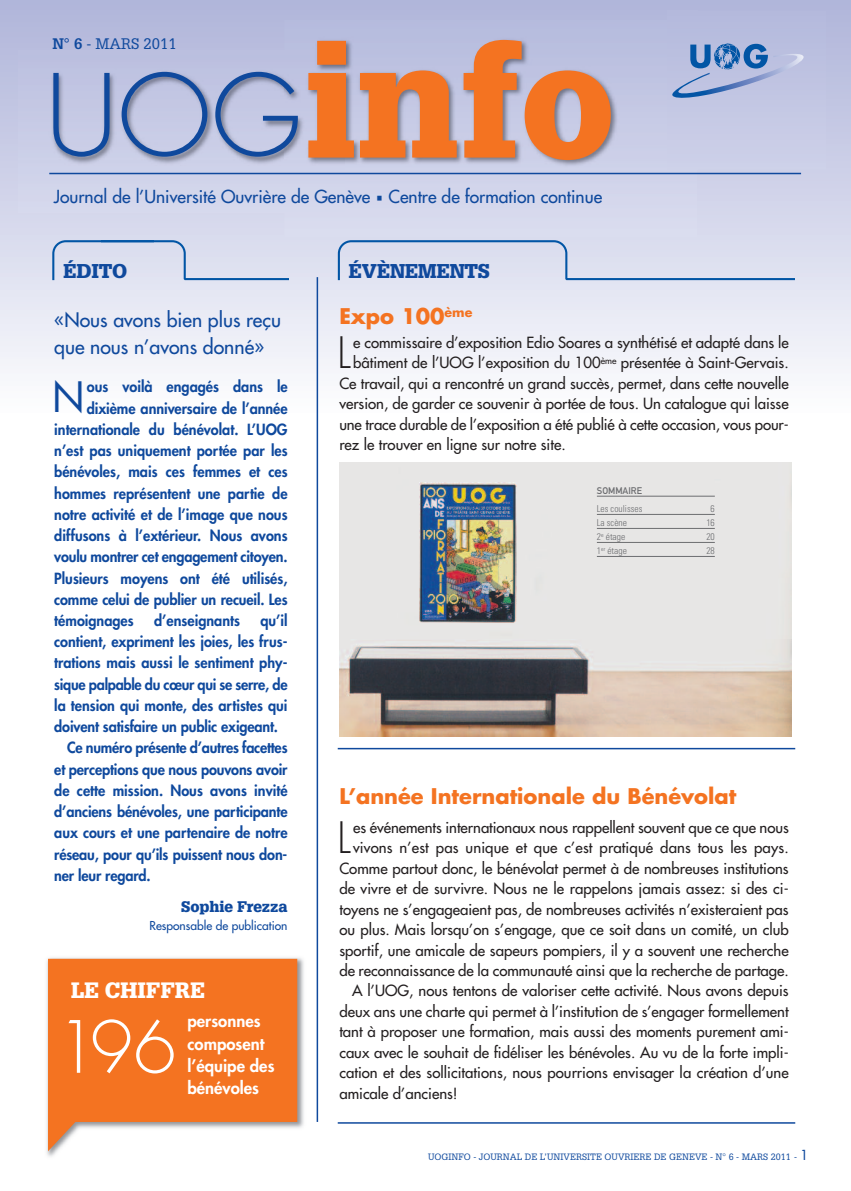
<style>
.page{position:relative;width:851px;height:1191px;background:#fff}
.page>*{position:absolute;margin:0;border:0;box-sizing:border-box;transform-origin:0 0}
.t1{font:900 155.25px "Glypha";color:#f47321}
.t2{font:300 109.65px "Futura";color:#0f499d}
.t3{font:300 69.9px "Futura";color:#fff}
.t4{font:300 42px "Futura";color:#231f20}
.t5{font:40.65px "Futura";color:#0f499d;scale:.96 1}
.t6{font:900 21.75px "Glypha";color:#fff}
.t7{font:700 21px "Futura";color:#f47321}
.t8{font:19.5px/26.5px "Futura";color:#0f499d}
.t9{font:900 19.5px "Glypha";color:#0f499d}
.t10{font:17.55px "Futura";color:#0f499d}
.t11{font:800 16.65px/22.2px "Futura";color:#fff}
.t12{font:15px "Futura";color:#231f20}
.t13{font:800 15px "Futura";color:#0f499d;scale:.96 1}
.t14{font:800 15px "Futura";letter-spacing:-.02em;color:#0f499d;scale:.96 1}
.t15{font:900 15px "Glypha";color:#0f499d}
.t16{font:14.85px "Glypha";color:#0f499d}
.t17{font:12px "Futura";color:#0f499d}
.t18{font:300 condensed 9.6px "Univers";color:#6c6d70}
.t19{font:9.6px "DIN Mittelschrift";color:#6c6d70}
.t20{font:9px "Glypha";color:#0f499d}
.s1{font-weight:700}
.s2{font-family:"Glypha";font-weight:700;font-size:13.5px}
.s3{font-family:"Futura";font-size:13.5px}
</style>
<div class="page">
<div style="left:0;top:0;width:850px;height:412px;background:linear-gradient(to bottom,#aeb3d9,#fbfbfd)"></div>
<img style="left:19px;top:50px;width:265px;height:162px">
<img style="left:284px;top:20px;width:413px;height:217px">
<img style="left:284px;top:80px;width:14px;height:69px">
<img style="left:667px;top:11px;width:159px;height:159px">
<hr style="left:49px;top:173px;width:752px;height:1px;background:#0f499d">
<hr style="left:316px;top:277px;width:2px;height:845px;background:#0f499d">
<img style="left:46px;top:957px;width:258px;height:200px">
<svg style="left:48px;top:958px;width:249px;height:193px;background:#f3853f"></svg>
<svg style="left:338px;top:240px;width:456px;height:40px;background:#cfd6ea"></svg>
<svg style="left:52px;top:240px;width:236px;height:40px;background:#ced6ea"></svg>
<hr style="left:338px;top:1122px;width:457px;height:1px;background:#0f499d">
<img style="left:340px;top:639px;width:451px;height:97px">
<hr style="left:596px;top:496px;width:118px;height:1px;background:#6c6d70">
<hr style="left:596px;top:514px;width:118px;height:1px;background:#6c6d70">
<hr style="left:596px;top:528px;width:118px;height:1px;background:#6c6d70">
<hr style="left:596px;top:542px;width:118px;height:1px;background:#6c6d70">
<hr style="left:596px;top:556px;width:118px;height:1px;background:#6c6d70">
<hr style="left:338px;top:748px;width:457px;height:1px;background:#0f499d">
<img style="left:420px;top:482px;width:96px;height:140px">
<svg style="left:672px;top:43px;width:131px;height:55px;background:#99acd5"></svg>
<p class="t16" style="left:52px;top:35px;width:126px"><span class="s1">N° 6</span> - MARS 2011</p>
<h1 class="t1" style="left:304px;top:42px;width:312px">info</h1>
<h2 class="t2" style="left:45px;top:65px;width:258px">UOG</h2>
<p class="t10" style="left:54px;top:188px;width:550px">Journal de l’Université Ouvrière de Genève <span class="s2">•</span> Centre de formation continue</p>
<h3 class="t9" style="left:63px;top:264px;width:65px">ÉDITO</h3>
<h3 class="t9" style="left:349px;top:264px;width:142px">ÉVÈNEMENTS</h3>
<h3 class="t8" style="left:54px;top:308px;width:228px">«Nous avons bien plus reçu que nous n’avons donné»</h3>
<h3 class="t5" style="left:52px;top:379px;width:35px">N</h3>
<p class="t13" style="left:87px;top:380px;width:211px">ous voilà engagés dans le</p>
<p class="t13" style="left:87px;top:401px;width:211px">dixième anniversaire de l’année</p>
<p class="t13" style="left:54px;top:422px;width:244px">internationale du bénévolat. L’UOG</p>
<p class="t13" style="left:54px;top:443px;width:244px">n’est pas uniquement portée par les</p>
<p class="t13" style="left:54px;top:464px;width:244px">bénévoles, mais ces femmes et ces</p>
<p class="t13" style="left:54px;top:486px;width:244px">hommes représentent une partie de</p>
<p class="t13" style="left:54px;top:507px;width:244px">notre activité et de l’image que nous</p>
<p class="t13" style="left:54px;top:528px;width:244px">diffusons à l’extérieur. Nous avons</p>
<p class="t13" style="left:54px;top:549px;width:244px">voulu montrer cet engagement citoyen.</p>
<p class="t13" style="left:54px;top:571px;width:244px">Plusieurs moyens ont été utilisés,</p>
<p class="t13" style="left:54px;top:592px;width:244px">comme celui de publier un recueil. Les</p>
<p class="t13" style="left:54px;top:613px;width:84px">témoignages</p>
<p class="t13" style="left:154px;top:613px;width:91px">d’enseignants</p>
<p class="t13" style="left:260px;top:613px;width:30px">qu’il</p>
<p class="t13" style="left:54px;top:634px;width:244px">contient, expriment les joies, les frus-</p>
<p class="t13" style="left:54px;top:655px;width:244px">trations mais aussi le sentiment phy-</p>
<p class="t14" style="left:54px;top:677px;width:244px">sique palpable du cœur qui se serre, de</p>
<p class="t13" style="left:54px;top:698px;width:244px">la tension qui monte, des artistes qui</p>
<p class="t13" style="left:54px;top:719px;width:235px">doivent satisfaire un public exigeant.</p>
<p class="t13" style="left:67px;top:740px;width:231px">Ce numéro présente d’autres facettes</p>
<p class="t13" style="left:54px;top:762px;width:244px">et perceptions que nous pouvons avoir</p>
<p class="t13" style="left:54px;top:783px;width:244px">de cette mission. Nous avons invité</p>
<p class="t13" style="left:54px;top:804px;width:244px">d’anciens bénévoles, une participante</p>
<p class="t13" style="left:54px;top:825px;width:244px">aux cours et une partenaire de notre</p>
<p class="t13" style="left:54px;top:847px;width:244px">réseau, pour qu’ils puissent nous don-</p>
<p class="t13" style="left:54px;top:868px;width:102px">ner leur regard.</p>
<p class="t15" style="left:181px;top:901px;width:108px">Sophie Frezza</p>
<p class="t17" style="left:149px;top:919px;width:140px">Responsable de publication</p>
<h3 class="t6" style="left:71px;top:981px;width:135px">LE CHIFFRE</h3>
<h3 class="t3" style="left:55px;top:1015px;width:123px">196</h3>
<p class="t11" style="left:187px;top:1011px;width:88px">personnes composent l’équipe des bénévoles</p>
<h3 class="t7" style="left:339px;top:306px;width:134px">Expo 100<sup>ème</sup></h3>
<h3 class="t4" style="left:337px;top:334px;width:15px">L</h3>
<p class="t12" style="left:353px;top:335px;width:437px">e commissaire d’exposition Edio Soares a synthétisé et adapté dans le</p>
<p class="t12" style="left:353px;top:355px;width:437px">bâtiment de l’UOG l’exposition du 100<sup>ème</sup> présentée à Saint-Gervais.</p>
<p class="t12" style="left:339px;top:376px;width:450px">Ce travail, qui a rencontré un grand succès, permet, dans cette nouvelle</p>
<p class="t12" style="left:339px;top:396px;width:450px">version, de garder ce souvenir à portée de tous. Un catalogue qui laisse</p>
<p class="t12" style="left:339px;top:417px;width:450px">une trace durable de l’exposition a été publié à cette occasion, vous pour-</p>
<p class="t12" style="left:339px;top:437px;width:228px">rez le trouver en ligne sur notre site.</p>
<p class="t19" style="left:596px;top:487px;width:47px">SOMMAIRE</p>
<p class="t18" style="left:596px;top:505px;width:47px">Les coulisses</p>
<p class="t18" style="left:710px;top:505px;width:6px">6</p>
<p class="t18" style="left:596px;top:519px;width:32px">La scène</p>
<p class="t18" style="left:706px;top:519px;width:10px">16</p>
<p class="t18" style="left:596px;top:533px;width:30px">2<sup>e</sup> étage</p>
<p class="t18" style="left:706px;top:533px;width:10px">20</p>
<p class="t18" style="left:596px;top:547px;width:32px">1<sup>er</sup> étage</p>
<p class="t18" style="left:706px;top:547px;width:10px">28</p>
<h3 class="t7" style="left:339px;top:787px;width:398px">L’année Internationale du Bénévolat</h3>
<h3 class="t4" style="left:337px;top:818px;width:15px">L</h3>
<p class="t12" style="left:353px;top:820px;width:437px">es événements internationaux nous rappellent souvent que ce que nous</p>
<p class="t12" style="left:353px;top:840px;width:437px">vivons n’est pas unique et que c’est pratiqué dans tous les pays.</p>
<p class="t12" style="left:339px;top:860px;width:450px">Comme partout donc, le bénévolat permet à de nombreuses institutions</p>
<p class="t12" style="left:339px;top:881px;width:451px">de vivre et de survivre. Nous ne le rappelons jamais assez: si des ci-</p>
<p class="t12" style="left:339px;top:901px;width:450px">toyens ne s’engageaient pas, de nombreuses activités n’existeraient pas</p>
<p class="t12" style="left:339px;top:922px;width:451px">ou plus. Mais lorsqu’on s’engage, que ce soit dans un comité, un club</p>
<p class="t12" style="left:339px;top:942px;width:450px">sportif, une amicale de sapeurs pompiers, il y a souvent une recherche</p>
<p class="t12" style="left:339px;top:963px;width:450px">de reconnaissance de la communauté ainsi que la recherche de partage.</p>
<p class="t12" style="left:352px;top:983px;width:438px">A l’UOG, nous tentons de valoriser cette activité. Nous avons depuis</p>
<p class="t12" style="left:339px;top:1004px;width:450px">deux ans une charte qui permet à l’institution de s’engager formellement</p>
<p class="t12" style="left:339px;top:1024px;width:450px">tant à proposer une formation, mais aussi des moments purement ami-</p>
<p class="t12" style="left:339px;top:1044px;width:450px">caux avec le souhait de fidéliser les bénévoles. Au vu de la forte impli-</p>
<p class="t12" style="left:339px;top:1065px;width:451px">cation et des sollicitations, nous pourrions envisager la création d’une</p>
<p class="t12" style="left:339px;top:1085px;width:120px">amicale d’anciens!</p>
<p class="t20" style="left:428px;top:1151px;width:382px">UOGINFO - JOURNAL DE L’UNIVERSITE OUVRIERE DE GENEVE - N° 6 - MARS 2011 - <span class="s3">1</span></p>
</div>
